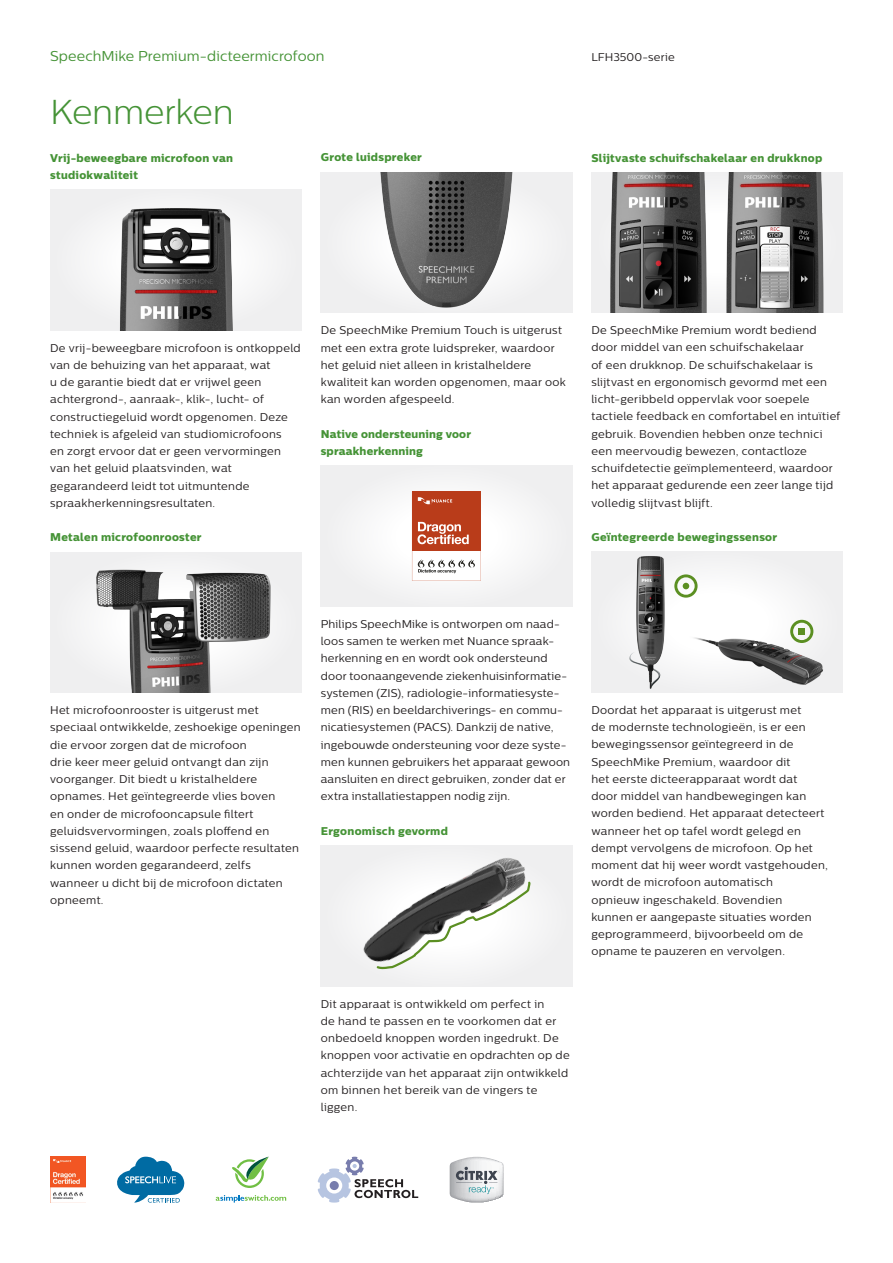
<style>
.page{position:relative;width:893px;height:1263px;background:#fff}
.page>*{position:absolute;margin:0;border:0;box-sizing:border-box;transform-origin:0 0}
.t1{font:300 34.5px "Centrale Sans";letter-spacing:-.005em;color:#459336}
.t2{font:14.25px "Centrale Sans";letter-spacing:.005em;color:#459336}
.t3{font:11.25px/17.2px "Centrale Sans";letter-spacing:.025em;color:#231f20}
.t4{font:11.25px/17.2px "Centrale Sans X Bold";letter-spacing:.02em;color:#459336}
</style>
<div class="page">
<div style="left:50px;top:190px;width:251px;height:140px;background:#f0f0f1"></div>
<img style="left:107px;top:208px;width:138px;height:122px">
<div style="left:50px;top:552px;width:251px;height:140px;background:#efeff0"></div>
<img style="left:96px;top:569px;width:175px;height:123px">
<div style="left:321px;top:172px;width:251px;height:141px;background:#f0f0f0"></div>
<img style="left:373px;top:172px;width:148px;height:136px">
<div style="left:321px;top:466px;width:251px;height:140px;background:#f3f3f3"></div>
<svg style="left:412px;top:492px;width:69px;height:89px"></svg>
<div style="left:321px;top:846px;width:251px;height:140px;background:#f0f0f0"></div>
<img style="left:363px;top:858px;width:163px;height:103px">
<svg style="left:375px;top:880px;width:156px;height:90px"></svg>
<img style="left:731px;top:172px;width:111px;height:141px">
<img style="left:591px;top:172px;width:140px;height:141px">
<div style="left:591px;top:552px;width:252px;height:140px;background:linear-gradient(to right,#f3f3f3,#f6f6f7)"></div>
<img style="left:689px;top:632px;width:134px;height:53px">
<img style="left:629px;top:556px;width:43px;height:133px">
<svg style="left:790px;top:620px;width:23px;height:23px"></svg>
<svg style="left:674px;top:574px;width:24px;height:24px"></svg>
<svg style="left:117px;top:1156px;width:68px;height:46px"></svg>
<svg style="left:216px;top:1195px;width:70px;height:7px"></svg>
<svg style="left:232px;top:1157px;width:37px;height:31px"></svg>
<svg style="left:450px;top:1157px;width:53px;height:45px"></svg>
<svg style="left:318px;top:1157px;width:100px;height:45px"></svg>
<img style="left:50px;top:1157px;width:36px;height:45px">
<p class="t2" style="left:50px;top:48px;width:276px">SpeechMike Premium-dicteermicrofoon</p>
<p class="t3" style="left:591px;top:48px;width:85px">LFH3500-serie</p>
<h1 class="t1" style="left:50px;top:92px;width:185px">Kenmerken</h1>
<p class="t4" style="left:50px;top:149px;width:184px">Vrij-beweegbare microfoon van studiokwaliteit</p>
<p class="t4" style="left:321px;top:149px;width:103px">Grote luidspreker</p>
<p class="t4" style="left:591px;top:149px;width:232px">Slijtvaste schuifschakelaar en drukknop</p>
<p class="t3" style="left:50px;top:339px;width:252px">De vrij-beweegbare microfoon is ontkoppeld van de behuizing van het apparaat, wat<br>u de garantie biedt dat er vrijwel geen achtergrond-, aanraak-, klik-, lucht- of constructiegeluid wordt opgenomen. Deze techniek is afgeleid van studiomicrofoons<br>en zorgt ervoor dat er geen vervormingen van het geluid plaatsvinden, wat gegarandeerd leidt tot uitmuntende spraakherkenningsresultaten.</p>
<p class="t4" style="left:50px;top:528px;width:153px">Metalen microfoonrooster</p>
<p class="t3" style="left:321px;top:321px;width:247px">De SpeechMike Premium Touch is uitgerust met een extra grote luidspreker, waardoor het geluid niet alleen in kristalheldere kwaliteit kan worden opgenomen, maar ook kan worden afgespeeld.</p>
<p class="t4" style="left:321px;top:425px;width:152px">Native ondersteuning voor spraakherkenning</p>
<p class="t3" style="left:591px;top:321px;width:251px">De SpeechMike Premium wordt bediend door middel van een schuifschakelaar<br>of een drukknop. De schuifschakelaar is slijtvast en ergonomisch gevormd met een licht-geribbeld oppervlak voor soepele tactiele feedback en comfortabel en intuïtief gebruik. Bovendien hebben onze technici een meervoudig bewezen, contactloze schuifdetectie geïmplementeerd, waardoor het apparaat gedurende een zeer lange tijd volledig slijtvast blijft.</p>
<p class="t4" style="left:591px;top:528px;width:187px">Geïntegreerde bewegingssensor</p>
<p class="t3" style="left:50px;top:701px;width:252px">Het microfoonrooster is uitgerust met speciaal ontwikkelde, zeshoekige openingen die ervoor zorgen dat de microfoon<br>drie keer meer geluid ontvangt dan zijn voorganger. Dit biedt u kristalheldere opnames. Het geïntegreerde vlies boven<br>en onder de microfooncapsule filtert geluidsvervormingen, zoals ploffend en sissend geluid, waardoor perfecte resultaten kunnen worden gegarandeerd, zelfs wanneer u dicht bij de microfoon dictaten opneemt.</p>
<p class="t3" style="left:321px;top:615px;width:251px">Philips SpeechMike is ontworpen om naad&shy;loos samen te werken met Nuance spraak&shy;herkenning en en wordt ook ondersteund door toonaangevende ziekenhuisinformatie&shy;systemen (ZIS), radiologie-informatiesyste&shy;men (RIS) en beeldarchiverings- en commu&shy;nicatiesystemen (PACS). Dankzij de native, ingebouwde ondersteuning voor deze syste&shy;men kunnen gebruikers het apparaat gewoon aansluiten en direct gebruiken, zonder dat er extra installatiestappen nodig zijn.</p>
<p class="t4" style="left:321px;top:822px;width:129px">Ergonomisch gevormd</p>
<p class="t3" style="left:321px;top:995px;width:250px">Dit apparaat is ontwikkeld om perfect in<br>de hand te passen en te voorkomen dat er onbedoeld knoppen worden ingedrukt. De knoppen voor activatie en opdrachten op de achterzijde van het apparaat zijn ontwikkeld om binnen het bereik van de vingers te liggen.</p>
<p class="t3" style="left:591px;top:701px;width:238px">Doordat het apparaat is uitgerust met<br>de modernste technologieën, is er een bewegingssensor geïntegreerd in de SpeechMike Premium, waardoor dit<br>het eerste dicteerapparaat wordt dat<br>door middel van handbewegingen kan worden bediend. Het apparaat detecteert wanneer het op tafel wordt gelegd en dempt vervolgens de microfoon. Op het moment dat hij weer wordt vastgehouden, wordt de microfoon automatisch<br>opnieuw ingeschakeld. Bovendien<br>kunnen er aangepaste situaties worden geprogrammeerd, bijvoorbeeld om de opname te pauzeren en vervolgen.</p>
</div>
